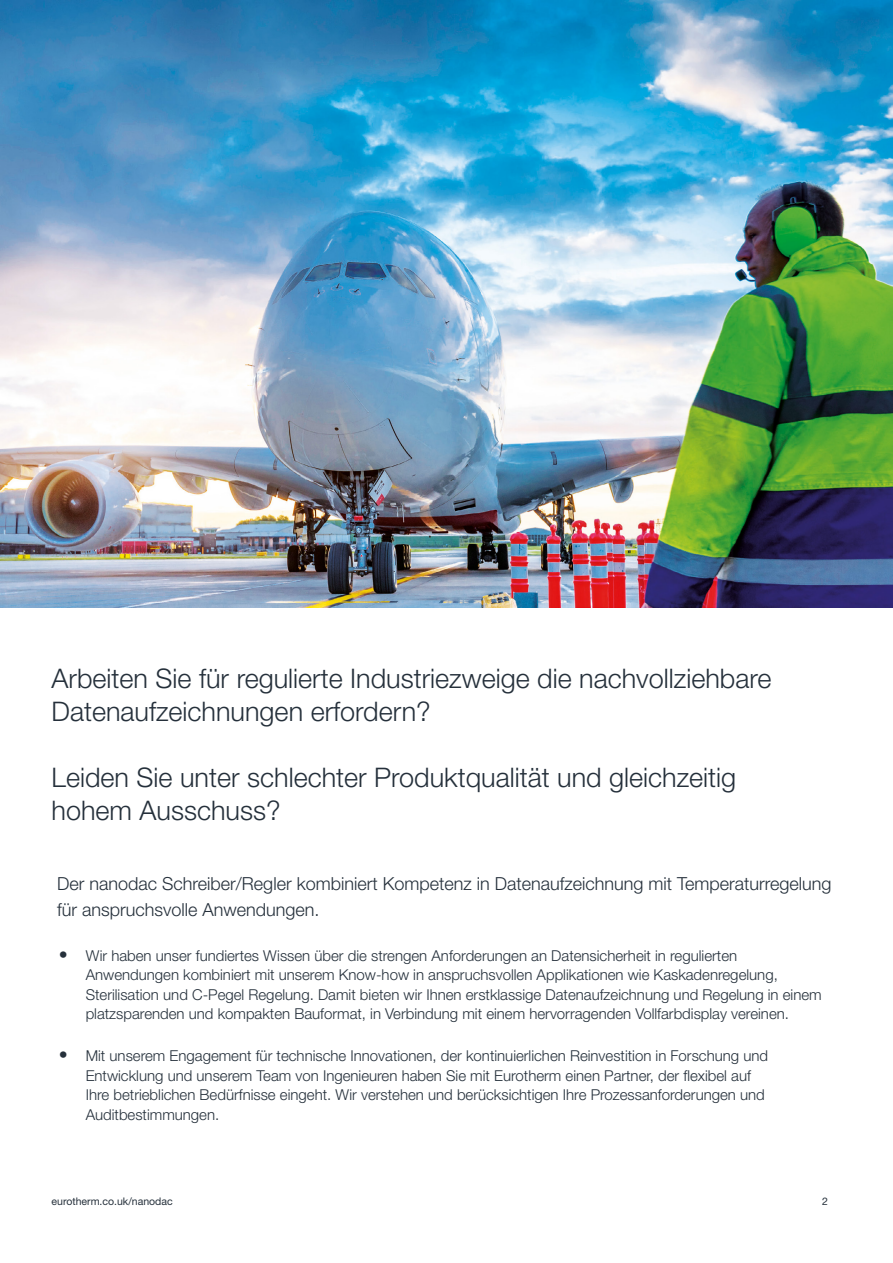
<style>
.page{position:relative;width:893px;height:1263px;background:#fff}
.page>*{position:absolute;margin:0;border:0;box-sizing:border-box;transform-origin:0 0}
.t1{font:300 27px/33px "Helvetica Neue LT Std";color:#25303b}
.t2{font:300 18px/25.5px "Helvetica Neue LT Std";color:#25303b}
.t3{font:300 15px/19.5px "Helvetica Neue LT Std";color:#25303b}
.t4{font:10.5px "Helvetica Neue LT Std";color:#25303b}
.s1{font-size:18px}
</style>
<div class="page">
<img style="left:0;top:0;width:893px;height:607px">
<h1 class="t1" style="left:52px;top:661px;width:721px">Arbeiten Sie für regulierte Industriezweige die nachvollziehbare<br>Datenaufzeichnungen erfordern?</h1>
<h1 class="t1" style="left:52px;top:760px;width:686px">Leiden Sie unter schlechter Produktqualität und gleichzeitig hohem Ausschuss?</h1>
<p class="t2" style="left:57px;top:871px;width:776px">Der nanodac Schreiber/Regler kombiniert Kompetenz in Datenaufzeichnung mit Temperaturregelung für anspruchsvolle Anwendungen.</p>
<p class="t3" style="left:86px;top:945px;width:737px;text-indent:-27px"><span class="s1">•</span> Wir haben unser fundiertes Wissen über die strengen Anforderungen an Datensicherheit in regulierten Anwendungen kombiniert mit unserem Know-how in anspruchsvollen Applikationen wie Kaskadenregelung, Sterilisation und C-Pegel Regelung. Damit bieten wir Ihnen erstklassige Datenaufzeichnung und Regelung in einem platzsparenden und kompakten Bauformat, in Verbindung mit einem hervorragenden Vollfarbdisplay vereinen.</p>
<p class="t3" style="left:86px;top:1046px;width:684px;text-indent:-27px"><span class="s1">•</span> Mit unserem Engagement für technische Innovationen, der kontinuierlichen Reinvestition in Forschung und Entwicklung und unserem Team von Ingenieuren haben Sie mit Eurotherm einen Partner, der flexibel auf Ihre betrieblichen Bedürfnisse eingeht. Wir verstehen und berücksichtigen Ihre Prozessanforderungen und Auditbestimmungen.</p>
<p class="t4" style="left:52px;top:1195px;width:123px">eurotherm.co.uk/nanodac</p>
<p class="t4" style="left:822px;top:1195px;width:7px">2</p>
</div>
